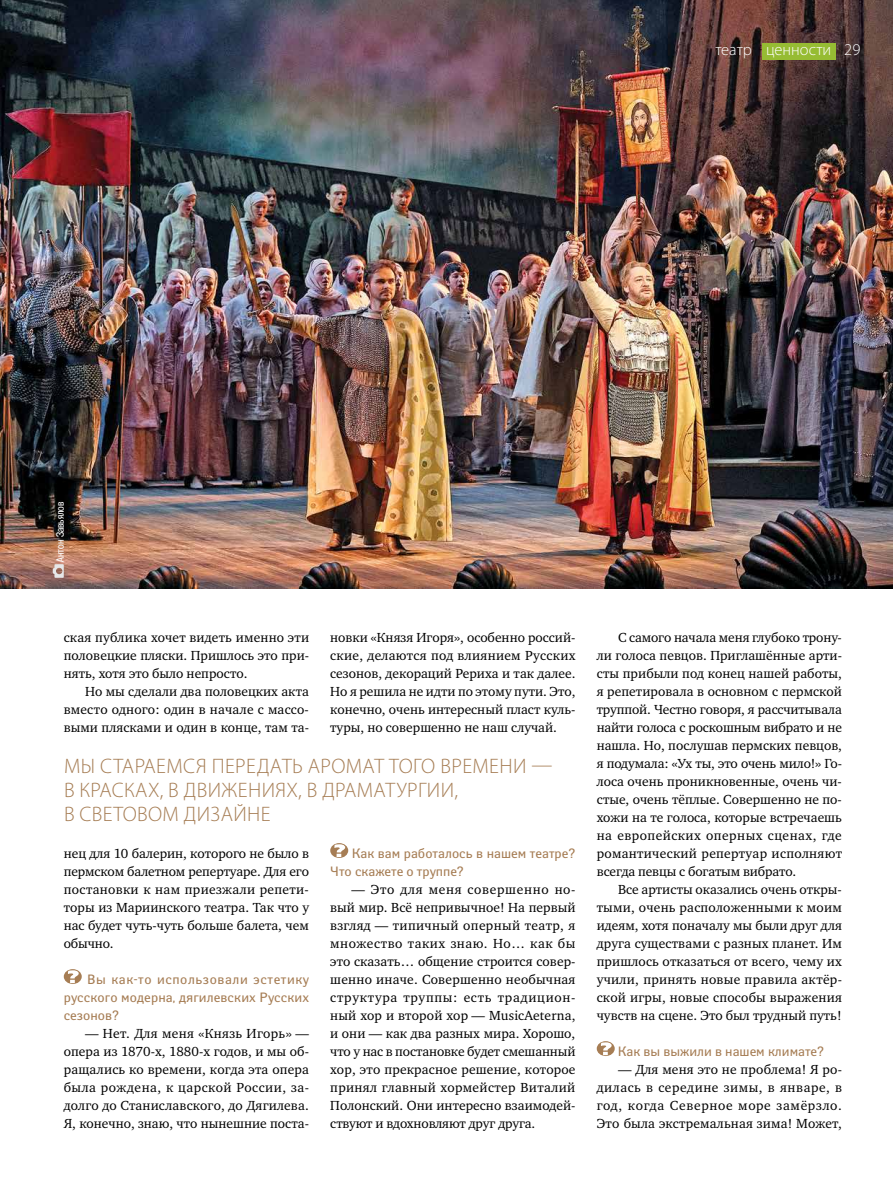
<style>
.page{position:relative;width:893px;height:1191px;background:#fff}
.page>*{position:absolute;margin:0;border:0;box-sizing:border-box;transform-origin:0 0}
.t1{font:300 21px/24px "Myriad Pro";letter-spacing:.02em;color:#a67d54}
.t2{font:300 16.5px "Myriad Pro";color:#fff}
.t3{font:13.5px/18px "Charter ITC";color:#000;text-align:justify}
.t4{font:13.5px/18px "Yanus";color:#a67d54;text-align:justify}
.t5{font:10.5px "Pragmatica Cond C";color:#fff}
</style>
<div class="page">
<img style="left:0;top:0;width:893px;height:588px">
<div style="left:762px;top:43px;width:73px;height:16px;background:#96bc33"></div>
<svg style="left:64px;top:969px;width:18px;height:15px"></svg>
<svg style="left:330px;top:843px;width:18px;height:15px"></svg>
<svg style="left:597px;top:1041px;width:18px;height:15px"></svg>
<svg style="left:53px;top:564px;width:11px;height:14px"></svg>
<p class="t2" style="left:715px;top:40px;width:147px">театр ценности 29</p>
<p class="t5" style="left:54px;top:562px;width:61px;rotate:-90deg">Антон Завьялов</p>
<p class="t3" style="left:64px;top:628px;width:247px">ская публика хочет видеть именно эти половецкие пляски. Пришлось это при&shy;нять, хотя это было непросто.</p>
<p class="t3" style="left:64px;top:682px;width:247px;text-indent:21px">Но мы сделали два половецких акта вместо одного: один в начале с массо&shy;выми плясками и один в конце, там та-</p>
<p class="t3" style="left:330px;top:628px;width:247px">новки «Князя Игоря», особенно россий&shy;ские, делаются под влиянием Русских сезонов, декораций Рериха и так далее.<br>Но я решила не идти по этому пути. Это, конечно, очень интересный пласт куль&shy;туры, но совершенно не наш случай.</p>
<h1 class="t1" style="left:64px;top:753px;width:490px">МЫ СТАРАЕМСЯ ПЕРЕДАТЬ АРОМАТ ТОГО ВРЕМЕНИ —<br>В КРАСКАХ, В ДВИЖЕНИЯХ, В ДРАМАТУРГИИ,<br>В СВЕТОВОМ ДИЗАЙНЕ</h1>
<p class="t3" style="left:64px;top:844px;width:247px">нец для 10 балерин, которого не было в пермском балетном репертуаре. Для его постановки к нам приезжали репети&shy;торы из Мариинского театра. Так что у нас будет чуть-чуть больше балета, чем обычно.</p>
<p class="t4" style="left:64px;top:970px;width:247px;text-indent:23px">Вы как-то использовали эстетику русского модерна, дягилевских Русских сезонов?</p>
<p class="t3" style="left:64px;top:1024px;width:247px;text-indent:21px">— Нет. Для меня «Князь Игорь» — опера из 1870-х, 1880-х годов, и мы об&shy;ращались ко времени, когда эта опера была рождена, к царской России, за&shy;долго до Станиславского, до Дягилева.<br>Я, конечно, знаю, что нынешние поста-</p>
<p class="t4" style="left:330px;top:844px;width:247px;text-indent:21px">Как вам работалось в нашем театре?<br>Что скажете о труппе?</p>
<p class="t3" style="left:330px;top:880px;width:247px;text-indent:21px">— Это для меня совершенно но&shy;вый мир. Всё непривычное! На первый взгляд — типичный оперный театр, я множество таких знаю. Но… как бы это сказать… общение строится совер&shy;шенно иначе. Совершенно необычная структура труппы: есть традицион&shy;ный хор и второй хор — MusicAeterna, и они — как два разных мира. Хорошо, что у нас в постановке будет смешанный хор, это прекрасное решение, которое принял главный хормейстер Виталий Полонский. Они интересно взаимодей&shy;ствуют и вдохновляют друг друга.</p>
<p class="t3" style="left:597px;top:628px;width:247px;text-indent:21px">С самого начала меня глубоко трону&shy;ли голоса певцов. Приглашённые арти&shy;сты прибыли под конец нашей работы, я репетировала в основном с пермской труппой. Честно говоря, я рассчитывала найти голоса с роскошным вибрато и не нашла. Но, послушав пермских певцов, я подумала: «Ух ты, это очень мило!» Го&shy;лоса очень проникновенные, очень чи&shy;стые, очень тёплые. Совершенно не по&shy;хожи на те голоса, которые встречаешь на европейских оперных сценах, где романтический репертуар исполняют всегда певцы с богатым вибрато.</p>
<p class="t3" style="left:597px;top:880px;width:247px;text-indent:21px">Все артисты оказались очень откры&shy;тыми, очень расположенными к моим идеям, хотя поначалу мы были друг для друга существами с разных планет. Им пришлось отказаться от всего, чему их учили, принять новые правила актёр&shy;ской игры, новые способы выражения чувств на сцене. Это был трудный путь!</p>
<p class="t4" style="left:618px;top:1042px;width:208px">Как вы выжили в нашем климате?</p>
<p class="t3" style="left:597px;top:1060px;width:247px;text-indent:21px">— Для меня это не проблема! Я ро&shy;дилась в середине зимы, в январе, в год, когда Северное море замёрзло.<br>Это была экстремальная зима! Может,</p>
</div>
